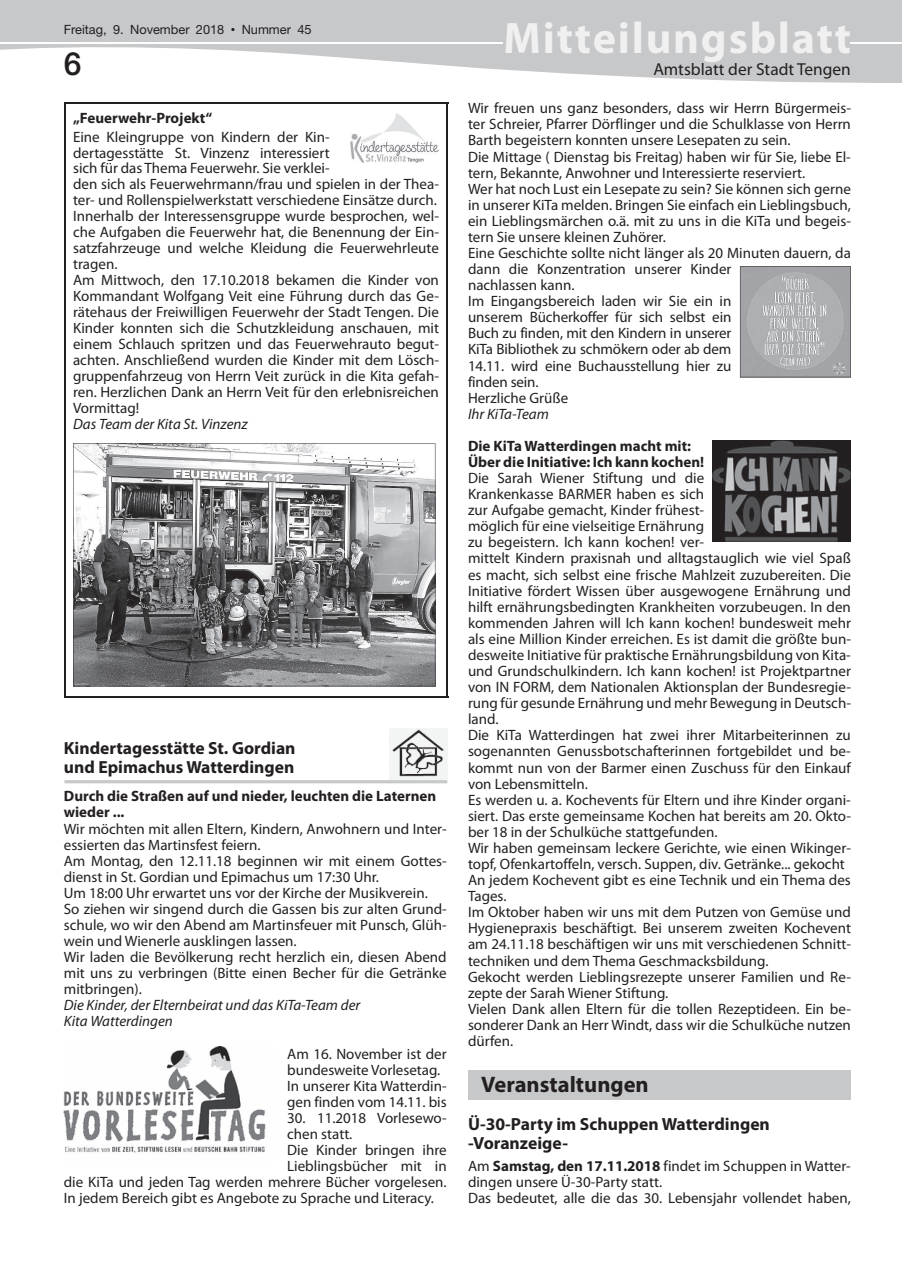
<style>
.page{position:relative;width:902px;height:1280px;background:#fff}
.page>*{position:absolute;margin:0;border:0;box-sizing:border-box;transform-origin:0 0}
.t1{font:700 44.25px "Myriad Pro";letter-spacing:.04em;color:#f0f0f1}
.t2{font:500 31.95px "Helvetica Neue";color:#231f20}
.t3{font:700 22.95px "Myriad Pro";color:#231f20}
.t4{font:700 22.5px "Myriad Pro";color:#231f20}
.t5{font:700 17.55px/19.2px "Myriad Pro";color:#231f20}
.t6{font:17.4px "Myriad Pro";color:#231f20}
.t7{font:15px/16px "Myriad Pro";color:#231f20}
.t8{font:700 15px/16px "Myriad Pro";color:#231f20}
.t9{font:italic 15px/16px "Myriad Pro";color:#231f20}
.t10{font:12.75px "Helvetica Neue";color:#231f20}
.s1{font-family:"M Twentieth Century";font-weight:500}
.s2{font-size:12.9px}
.s3{font-weight:700}
</style>
<div class="page">
<svg style="left:0;top:0;width:901px;height:83px;fill:#c7c8ca"></svg>
<div style="left:505px;top:22px;width:344px;height:40px;background:#c7c8ca"></div>
<hr style="left:0;top:42px;width:502px;height:1px;background:#fff">
<hr style="left:850px;top:42px;width:51px;height:1px;background:#fff">
<hr style="left:64px;top:102px;width:384px;height:2px;background:#231f20">
<hr style="left:64px;top:104px;width:1px;height:592px;background:#231f20">
<hr style="left:446px;top:104px;width:2px;height:592px;background:#231f20">
<hr style="left:64px;top:696px;width:384px;height:1px;background:#231f20">
<img style="left:351px;top:114px;width:87px;height:48px">
<hr style="left:330px;top:163px;width:109px;height:1px;background:#c7c8ca">
<svg style="left:73px;top:443px;width:362px;height:243px;background:#8f8f91"></svg>
<hr style="left:64px;top:780px;width:383px;height:3px;background:#c7c8ca">
<img style="left:390px;top:729px;width:57px;height:51px">
<img style="left:64px;top:1046px;width:202px;height:107px">
<svg style="left:739px;top:266px;width:111px;height:111px;background:#afb0b3"></svg>
<svg style="left:712px;top:440px;width:138px;height:101px;background:#555455"></svg>
<div style="left:468px;top:1070px;width:382px;height:30px;background:#c7c8ca"></div>
<p class="t10" style="left:64px;top:22px;width:249px">Freitag, 9. November 2018 <span class="s1">•</span> Nummer <span class="s2">45</span></p>
<h1 class="t1" style="left:503px;top:9px;width:349px">Mitteilungsblatt</h1>
<h2 class="t2" style="left:64px;top:45px;width:19px">6</h2>
<p class="t6" style="left:653px;top:59px;width:199px">Amtsblatt der Stadt Tengen</p>
<p class="t8" style="left:73px;top:109px;width:141px">„Feuerwehr-Projekt“</p>
<h3 class="t3" style="left:-4px;top:132px;width:321px">rtagesstätte St. Vinzenz Tengen</h3>
<p class="t7" style="left:73px;top:128px;width:367px">Eine Kleingruppe von Kindern der Kin-<br>dertagesstätte St. Vinzenz interessiert<br>sich für das Thema Feuerwehr. Sie verklei-<br>den sich als Feuerwehrmann/frau und spielen in der Thea&shy;ter- und Rollenspielwerkstatt verschiedene Einsätze durch.<br>Innerhalb der Interessensgruppe wurde besprochen, wel&shy;che Aufgaben die Feuerwehr hat, die Benennung der Ein&shy;satzfahrzeuge und welche Kleidung die Feuerwehrleute tragen.<br>Am Mittwoch, den 17.10.2018 bekamen die Kinder von Kommandant Wolfgang Veit eine Führung durch das Ge&shy;rätehaus der Freiwilligen Feuerwehr der Stadt Tengen. Die Kinder konnten sich die Schutzkleidung anschauen, mit einem Schlauch spritzen und das Feuerwehrauto begut&shy;achten. Anschließend wurden die Kinder mit dem Lösch&shy;gruppenfahrzeug von Herrn Veit zurück in die Kita gefah&shy;ren. Herzlichen Dank an Herrn Veit für den erlebnisreichen Vormittag!</p>
<p class="t9" style="left:73px;top:416px;width:176px">Das Team der Kita St. Vinzenz</p>
<p class="t5" style="left:64px;top:738px;width:233px">Kindertagesstätte St. Gordian und Epimachus Watterdingen</p>
<p class="t8" style="left:64px;top:788px;width:374px">Durch die Straßen auf und nieder, leuchten die Laternen wieder ...</p>
<p class="t7" style="left:64px;top:820px;width:384px">Wir möchten mit allen Eltern, Kindern, Anwohnern und Inter&shy;essierten das Martinsfest feiern.<br>Am Montag, den 12.11.18 beginnen wir mit einem Gottes&shy;dienst in St. Gordian und Epimachus um 17:30 Uhr.<br>Um 18:00 Uhr erwartet uns vor der Kirche der Musikverein.<br>So ziehen wir singend durch die Gassen bis zur alten Grund&shy;schule, wo wir den Abend am Martinsfeuer mit Punsch, Glüh&shy;wein und Wienerle ausklingen lassen.<br>Wir laden die Bevölkerung recht herzlich ein, diesen Abend mit uns zu verbringen (Bitte einen Becher für die Getränke mitbringen).</p>
<p class="t9" style="left:64px;top:997px;width:298px">Die Kinder, der Elternbeirat und das KiTa-Team der<br>Kita Watterdingen</p>
<p class="t7" style="left:287px;top:1045px;width:161px">Am 16. November ist der bundesweite Vorlesetag.<br>In unserer Kita Watterdin&shy;gen finden vom 14.11. bis</p>
<p class="t7" style="left:287px;top:1110px;width:161px">30. 11.2018 Vorlesewo-</p>
<p class="t7" style="left:287px;top:1126px;width:67px">chen statt.</p>
<p class="t7" style="left:287px;top:1142px;width:161px">Die Kinder bringen ihre</p>
<p class="t7" style="left:287px;top:1158px;width:161px">Lieblingsbücher mit in</p>
<p class="t7" style="left:64px;top:1174px;width:384px">die KiTa und jeden Tag werden mehrere Bücher vorgelesen.</p>
<p class="t7" style="left:64px;top:1190px;width:372px">In jedem Bereich gibt es Angebote zu Sprache und Literacy.</p>
<p class="t7" style="left:468px;top:100px;width:384px">Wir freuen uns ganz besonders, dass wir Herrn Bürgermeis&shy;ter Schreier, Pfarrer Dörflinger und die Schulklasse von Herrn Barth begeistern konnten unsere Lesepaten zu sein.<br>Die Mittage ( Dienstag bis Freitag) haben wir für Sie, liebe El&shy;tern, Bekannte, Anwohner und Interessierte reserviert.<br>Wer hat noch Lust ein Lesepate zu sein? Sie können sich gerne in unserer KiTa melden. Bringen Sie einfach ein Lieblingsbuch, ein Lieblingsmärchen o.ä. mit zu uns in die KiTa und begeis&shy;tern Sie unsere kleinen Zuhörer.<br>Eine Geschichte sollte nicht länger als 20 Minuten dauern, da dann die Konzentration unserer Kinder<br>nachlassen kann.<br>Im Eingangsbereich laden wir Sie ein in<br>unserem Bücherkoffer für sich selbst ein<br>Buch zu finden, mit den Kindern in unserer<br>KiTa Bibliothek zu schmökern oder ab dem<br>14.11. wird eine Buchausstellung hier zu<br>finden sein.<br>Herzliche Grüße</p>
<p class="t9" style="left:468px;top:405px;width:82px">Ihr KiTa-Team</p>
<p class="t8" style="left:468px;top:437px;width:238px">Die KiTa Watterdingen macht mit:<br>Über die Initiative: Ich kann kochen!</p>
<p class="t7" style="left:468px;top:470px;width:384px">Die Sarah Wiener Stiftung und die<br>Krankenkasse BARMER haben es sich<br>zur Aufgabe gemacht, Kinder frühest-<br>möglich für eine vielseitige Ernährung<br>zu begeistern. Ich kann kochen! ver-<br>mittelt Kindern praxisnah und alltagstauglich wie viel Spaß es macht, sich selbst eine frische Mahlzeit zuzubereiten. Die Initiative fördert Wissen über ausgewogene Ernährung und hilft ernährungsbedingten Krankheiten vorzubeugen. In den kommenden Jahren will Ich kann kochen! bundesweit mehr als eine Million Kinder erreichen. Es ist damit die größte bun&shy;desweite Initiative für praktische Ernährungsbildung von Kita&shy;und Grundschulkindern. Ich kann kochen! ist Projektpartner von IN FORM, dem Nationalen Aktionsplan der Bundesregie&shy;rung für gesunde Ernährung und mehr Bewegung in Deutsch&shy;land.<br>Die KiTa Watterdingen hat zwei ihrer Mitarbeiterinnen zu sogenannten Genussbotschafterinnen fortgebildet und be&shy;kommt nun von der Barmer einen Zuschuss für den Einkauf von Lebensmitteln.<br>Es werden u. a. Kochevents für Eltern und ihre Kinder organi&shy;siert. Das erste gemeinsame Kochen hat bereits am 20. Okto&shy;ber 18 in der Schulküche stattgefunden.<br>Wir haben gemeinsam leckere Gerichte, wie einen Wikinger&shy;topf, Ofenkartoffeln, versch. Suppen, div. Getränke... gekocht An jedem Kochevent gibt es eine Technik und ein Thema des Tages.<br>Im Oktober haben wir uns mit dem Putzen von Gemüse und Hygienepraxis beschäftigt. Bei unserem zweiten Kochevent am 24.11.18 beschäftigen wir uns mit verschiedenen Schnitt&shy;techniken und dem Thema Geschmacksbildung.<br>Gekocht werden Lieblingsrezepte unserer Familien und Re&shy;zepte der Sarah Wiener Stiftung.<br>Vielen Dank allen Eltern für die tollen Rezeptideen. Ein be&shy;sonderer Dank an Herr Windt, dass wir die Schulküche nutzen dürfen.</p>
<h3 class="t4" style="left:481px;top:1070px;width:169px">Veranstaltungen</h3>
<p class="t5" style="left:468px;top:1113px;width:303px">Ü-30-Party im Schuppen Watterdingen -Voranzeige-</p>
<p class="t7" style="left:468px;top:1158px;width:384px">Am <span class="s3">Samstag, den 17.11.2018</span> findet im Schuppen in Watter&shy;dingen unsere Ü-30-Party statt.<br>Das bedeutet, alle die das 30. Lebensjahr vollendet haben,</p>
</div>
